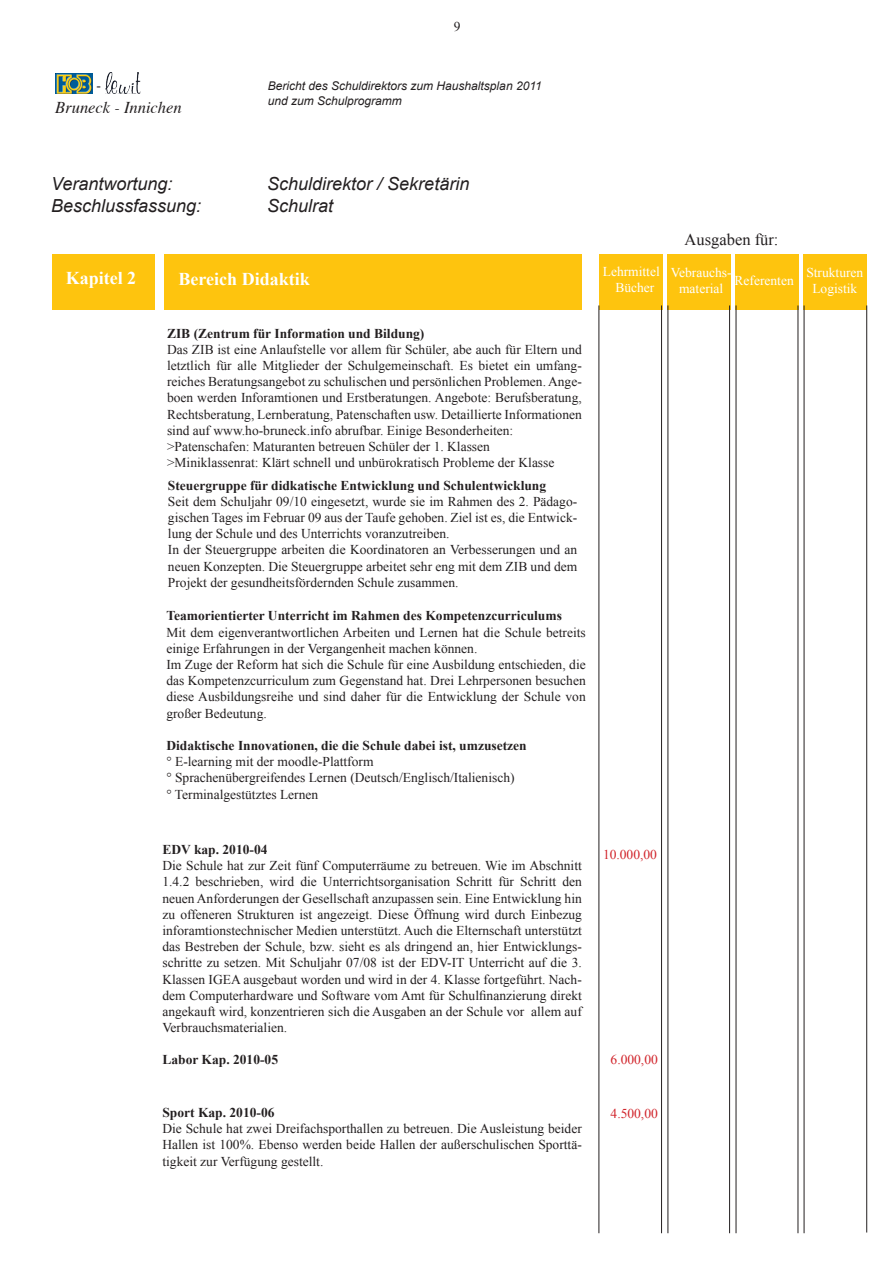
<style>
.page{position:relative;width:893px;height:1263px;background:#fff}
.page>*{position:absolute;margin:0;border:0;box-sizing:border-box;transform-origin:0 0}
.t1{font:italic 18px "Arial";color:#231f20}
.t2{font:700 18px "Times New Roman";color:#fff}
.t3{font:italic 16.5px "Times";color:#231f20}
.t4{font:16.5px "Times New Roman";color:#231f20}
.t5{font:13.5px/16.2px "Times New Roman";color:#231f20}
.t6{font:700 13.5px "Times New Roman";color:#231f20}
.t7{font:13.5px/16.2px "Times New Roman";color:#fff;text-align:center}
.t8{font:13.5px "Times New Roman";color:#d1232a}
.t9{font:italic 12px/14.4px "Arial";color:#231f20}
</style>
<div class="page">
<div style="left:164px;top:255px;width:418px;height:55px;background:#fec40e"></div>
<div style="left:599px;top:255px;width:64px;height:55px;background:#fec40e"></div>
<div style="left:667px;top:255px;width:64px;height:55px;background:#fec40e"></div>
<div style="left:735px;top:255px;width:63px;height:55px;background:#fec40e"></div>
<div style="left:803px;top:255px;width:64px;height:55px;background:#fec40e"></div>
<hr style="left:661px;top:305px;width:1px;height:928px;background:#231f20">
<hr style="left:667px;top:305px;width:1px;height:928px;background:#231f20">
<hr style="left:729px;top:305px;width:1px;height:928px;background:#231f20">
<hr style="left:736px;top:305px;width:1px;height:928px;background:#231f20">
<hr style="left:798px;top:305px;width:1px;height:928px;background:#231f20">
<hr style="left:804px;top:305px;width:1px;height:928px;background:#231f20">
<hr style="left:598px;top:305px;width:1px;height:928px;background:#231f20">
<hr style="left:866px;top:305px;width:1px;height:927px;background:#231f20">
<div style="left:52px;top:255px;width:102px;height:55px;background:#fec40e"></div>
<img style="left:56px;top:73px;width:36px;height:21px">
<img style="left:105px;top:73px;width:35px;height:21px">
<p class="t5" style="left:454px;top:18px;width:8px">9</p>
<p class="t5" style="left:97px;top:77px;width:6px">-</p>
<p class="t9" style="left:268px;top:79px;width:275px">Bericht des Schuldirektors zum Haushaltsplan 2011 und zum Schulprogramm</p>
<p class="t3" style="left:55px;top:93px;width:128px">Bruneck - Innichen</p>
<h1 class="t1" style="left:51px;top:174px;width:123px">Verantwortung:</h1>
<h1 class="t1" style="left:267px;top:174px;width:204px">Schuldirektor / Sekretärin</h1>
<h1 class="t1" style="left:51px;top:195px;width:152px">Beschlussfassung:</h1>
<h1 class="t1" style="left:267px;top:195px;width:68px">Schulrat</h1>
<h1 class="t2" style="left:66px;top:268px;width:72px">Kapitel 2</h1>
<h1 class="t2" style="left:179px;top:269px;width:133px">Bereich Didaktik</h1>
<p class="t6" style="left:167px;top:325px;width:259px">ZIB (Zentrum für Information und Bildung)</p>
<p class="t5" style="left:167px;top:341px;width:416px">Das ZIB ist eine Anlaufstelle vor allem für Schüler, abe auch für Eltern und letztlich für alle Mitglieder der Schulgemeinschaft. Es bietet ein umfang&shy;reiches Beratungsangebot zu schulischen und persönlichen Problemen. Ange&shy;boen werden Inforamtionen und Erstberatungen. Angebote: Berufsberatung, Rechtsberatung, Lernberatung, Patenschaften usw. Detaillierte Informationen sind auf www.ho-bruneck.info abrufbar. Einige Besonderheiten: &gt;Patenschafen: Maturanten betreuen Schüler der 1. Klassen &gt;Miniklassenrat: Klärt schnell und unbürokratisch Probleme der Klasse</p>
<p class="t6" style="left:168px;top:477px;width:380px">Steuergruppe für didkatische Entwicklung und Schulentwicklung</p>
<p class="t5" style="left:168px;top:493px;width:411px">Seit dem Schuljahr 09/10 eingesetzt, wurde sie im Rahmen des 2. Pädago&shy;gischen Tages im Februar 09 aus der Taufe gehoben. Ziel ist es, die Entwick&shy;lung der Schule und des Unterrichts voranzutreiben.<br>In der Steuergruppe arbeiten die Koordinatoren an Verbesserungen und an neuen Konzepten. Die Steuergruppe arbeitet sehr eng mit dem ZIB und dem Projekt der gesundheitsfördernden Schule zusammen.</p>
<p class="t6" style="left:166px;top:608px;width:397px">Teamorientierter Unterricht im Rahmen des Kompetenzcurriculums</p>
<p class="t5" style="left:166px;top:624px;width:421px">Mit dem eigenverantwortlichen Arbeiten und Lernen hat die Schule betreits einige Erfahrungen in der Vergangenheit machen können.<br>Im Zuge der Reform hat sich die Schule für eine Ausbildung entschieden, die das Kompetenzcurriculum zum Gegenstand hat. Drei Lehrpersonen besuchen diese Ausbildungsreihe und sind daher für die Entwicklung der Schule von großer Bedeutung.</p>
<p class="t6" style="left:166px;top:738px;width:362px">Didaktische Innovationen, die die Schule dabei ist, umzusetzen</p>
<p class="t5" style="left:166px;top:753px;width:350px">° E-learning mit der moodle-Plattform<br>° Sprachenübergreifendes Lernen (Deutsch/Englisch/Italienisch) ° Terminalgestütztes Lernen</p>
<p class="t6" style="left:162px;top:841px;width:107px">EDV kap. 2010-04</p>
<p class="t5" style="left:162px;top:857px;width:421px;text-align:justify">Die Schule hat zur Zeit fünf Computerräume zu betreuen. Wie im Abschnitt 1.4.2 beschrieben, wird die Unterrichtsorganisation Schritt für Schritt den neuen Anforderungen der Gesellschaft anzupassen sein. Eine Entwicklung hin zu offeneren Strukturen ist angezeigt. Diese Öffnung wird durch Einbezug inforamtionstechnischer Medien unterstützt. Auch die Elternschaft unterstützt das Bestreben der Schule, bzw. sieht es als dringend an, hier Entwicklungs&shy;schritte zu setzen. Mit Schuljahr 07/08 ist der EDV-IT Unterricht auf die 3.<br>Klassen IGEA ausgebaut worden und wird in der 4. Klasse fortgeführt. Nach&shy;dem Computerhardware und Software vom Amt für Schulfinanzierung direkt angekauft wird, konzentrieren sich die Ausgaben an der Schule vor allem auf Verbrauchsmaterialien.</p>
<p class="t4" style="left:685px;top:230px;width:95px">Ausgaben für:</p>
<p class="t7" style="left:603px;top:263px;width:58px">Lehrmittel<br>Bücher</p>
<p class="t7" style="left:671px;top:264px;width:62px">Vebrauchs&shy;material</p>
<p class="t7" style="left:735px;top:272px;width:61px">Referenten</p>
<p class="t7" style="left:806px;top:264px;width:58px">Strukturen<br>Logistik</p>
<p class="t8" style="left:603px;top:847px;width:55px">10.000,00</p>
<p class="t6" style="left:162px;top:1051px;width:117px">Labor Kap. 2010-05</p>
<p class="t8" style="left:611px;top:1051px;width:49px">6.000,00</p>
<p class="t6" style="left:162px;top:1104px;width:114px">Sport Kap. 2010-06</p>
<p class="t5" style="left:162px;top:1120px;width:421px;text-align:justify">Die Schule hat zwei Dreifachsporthallen zu betreuen. Die Ausleistung beider Hallen ist 100%. Ebenso werden beide Hallen der außerschulischen Sporttä&shy;tigkeit zur Verfügung gestellt.</p>
<p class="t8" style="left:611px;top:1105px;width:49px">4.500,00</p>
</div>
